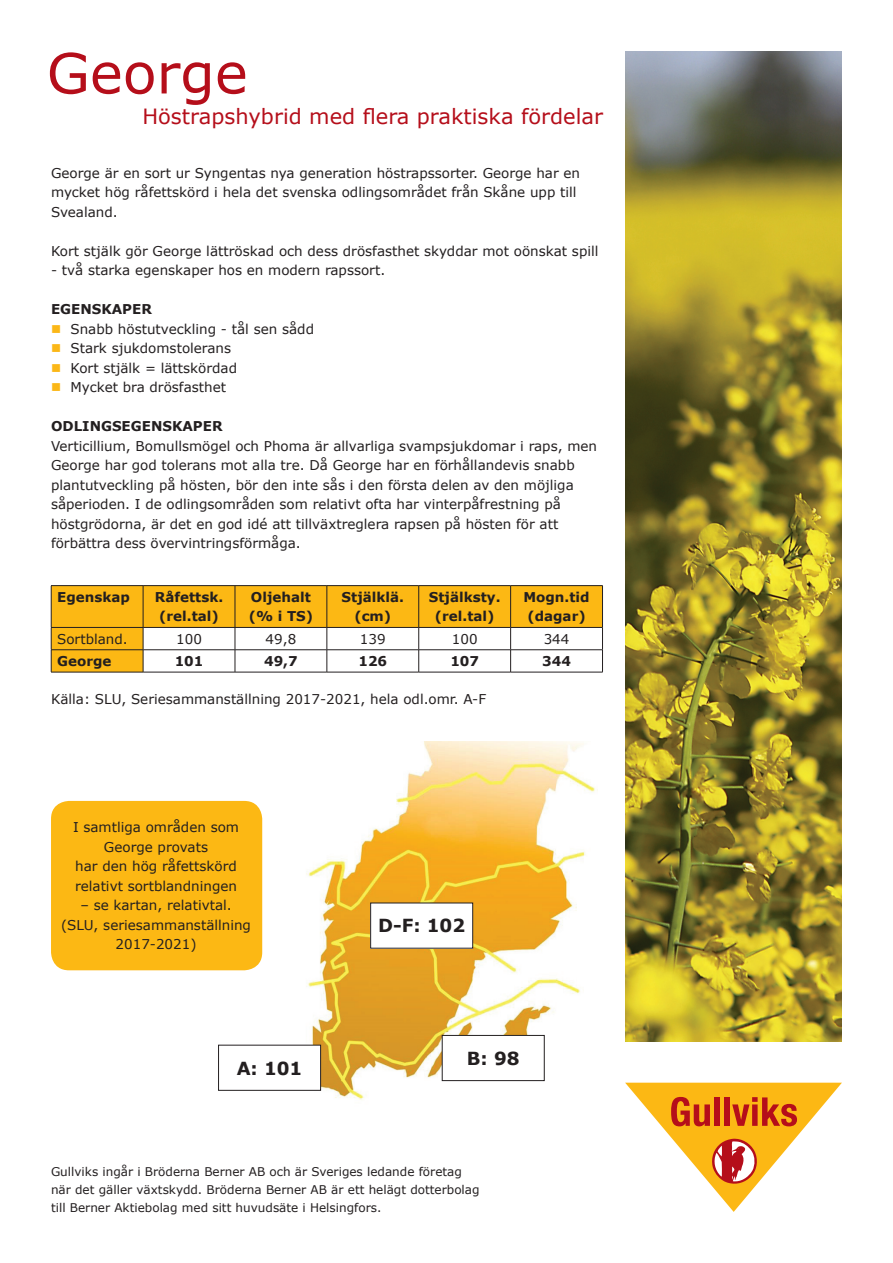
<style>
.page{position:relative;width:893px;height:1263px;background:#fff}
.page>*{position:absolute;margin:0;border:0;box-sizing:border-box;transform-origin:0 0}
.t1{font:55.5px "Verdana";color:#b50e1a}
.t2{font:21px "Verdana";color:#b50e1a}
.t3{font:700 18px "Verdana";color:#231f20}
.t4{font:13.5px/19.5px "Verdana";color:#231f20;text-align:center}
.t5{font:700 13.5px/19.5px "Verdana";color:#231f20;text-align:center}
.t6{font:12px/18px "Verdana";color:#231f20}
.s1{color:#fbb717}
</style>
<div class="page">
<svg style="left:625px;top:1083px;width:217px;height:129px"></svg>
<img style="left:625px;top:51px;width:217px;height:991px">
<svg style="left:52px;top:586px;width:550px;height:86px;fill:#fcb814"></svg>
<hr style="left:51px;top:585px;width:92px;height:1px;background:#231f20">
<hr style="left:51px;top:586px;width:1px;height:41px;background:#231f20">
<hr style="left:143px;top:585px;width:92px;height:1px;background:#231f20">
<hr style="left:143px;top:586px;width:1px;height:41px;background:#231f20">
<hr style="left:235px;top:585px;width:92px;height:1px;background:#231f20">
<hr style="left:235px;top:586px;width:1px;height:41px;background:#231f20">
<hr style="left:327px;top:585px;width:92px;height:1px;background:#231f20">
<hr style="left:327px;top:586px;width:1px;height:41px;background:#231f20">
<hr style="left:419px;top:585px;width:92px;height:1px;background:#231f20">
<hr style="left:418px;top:586px;width:1px;height:41px;background:#231f20">
<hr style="left:511px;top:585px;width:92px;height:1px;background:#231f20">
<hr style="left:510px;top:586px;width:1px;height:41px;background:#231f20">
<hr style="left:602px;top:586px;width:1px;height:41px;background:#231f20">
<hr style="left:51px;top:627px;width:92px;height:1px;background:#231f20">
<hr style="left:143px;top:627px;width:92px;height:1px;background:#231f20">
<hr style="left:235px;top:627px;width:92px;height:1px;background:#231f20">
<hr style="left:327px;top:627px;width:92px;height:1px;background:#231f20">
<hr style="left:419px;top:627px;width:92px;height:1px;background:#231f20">
<hr style="left:511px;top:627px;width:92px;height:1px;background:#231f20">
<hr style="left:51px;top:649px;width:92px;height:1px;background:#231f20">
<svg style="left:51px;top:628px;width:1px;height:44px"></svg>
<hr style="left:143px;top:649px;width:92px;height:1px;background:#231f20">
<svg style="left:143px;top:628px;width:1px;height:44px"></svg>
<hr style="left:235px;top:649px;width:92px;height:1px;background:#231f20">
<svg style="left:235px;top:628px;width:1px;height:44px"></svg>
<hr style="left:327px;top:649px;width:92px;height:1px;background:#231f20">
<svg style="left:327px;top:628px;width:1px;height:44px"></svg>
<hr style="left:419px;top:649px;width:92px;height:1px;background:#231f20">
<svg style="left:418px;top:628px;width:1px;height:44px"></svg>
<hr style="left:511px;top:649px;width:92px;height:1px;background:#231f20">
<svg style="left:510px;top:628px;width:1px;height:44px"></svg>
<svg style="left:602px;top:628px;width:1px;height:44px"></svg>
<hr style="left:51px;top:672px;width:92px;height:1px;background:#231f20">
<hr style="left:143px;top:672px;width:92px;height:1px;background:#231f20">
<hr style="left:235px;top:672px;width:92px;height:1px;background:#231f20">
<hr style="left:327px;top:672px;width:92px;height:1px;background:#231f20">
<hr style="left:419px;top:672px;width:92px;height:1px;background:#231f20">
<hr style="left:511px;top:672px;width:92px;height:1px;background:#231f20">
<div style="left:51px;top:801px;width:211px;height:169px;background:#fcb814;border-radius:18px"></div>
<img style="left:293px;top:741px;width:305px;height:359px">
<div style="left:371px;top:903px;width:102px;height:45px;background:#fff"></div>
<div style="left:370px;top:903px;width:103px;height:45px;border:1px solid #231f20"></div>
<div style="left:219px;top:1045px;width:102px;height:45px;background:#fff"></div>
<div style="left:218px;top:1045px;width:103px;height:45px;border:1px solid #231f20"></div>
<div style="left:442px;top:1035px;width:102px;height:45px;background:#fff"></div>
<div style="left:442px;top:1035px;width:102px;height:46px;border:1px solid #231f20"></div>
<h1 class="t1" style="left:47px;top:35px;width:203px">George</h1>
<h2 class="t2" style="left:142px;top:102px;width:462px">Höstrapshybrid med flera praktiska fördelar</h2>
<p class="t4" style="left:51px;top:163px;width:531px;text-align:left">George är en sort ur Syngentas nya generation höstrapssorter. George har en mycket hög råfettskörd i hela det svenska odlingsområdet från Skåne upp till<br>Svealand.</p>
<p class="t4" style="left:51px;top:241px;width:549px">Kort stjälk gör George lättröskad och dess drösfasthet skyddar mot oönskat spill</p>
<p class="t4" style="left:51px;top:260px;width:336px">- två starka egenskaper hos en modern rapssort.</p>
<p class="t5" style="left:51px;top:299px;width:102px">EGENSKAPER</p>
<p class="t4" style="left:51px;top:319px;width:265px"><span class="s1">■</span> Snabb höstutveckling - tål sen sådd</p>
<p class="t4" style="left:51px;top:338px;width:182px"><span class="s1">■</span> Stark sjukdomstolerans</p>
<p class="t4" style="left:51px;top:358px;width:188px"><span class="s1">■</span> Kort stjälk = lättskördad</p>
<p class="t4" style="left:51px;top:377px;width:177px"><span class="s1">■</span> Mycket bra drösfasthet</p>
<p class="t5" style="left:51px;top:416px;width:173px">ODLINGSEGENSKAPER</p>
<p class="t4" style="left:51px;top:436px;width:548px;text-align:left">Verticillium, Bomullsmögel och Phoma är allvarliga svampsjukdomar i raps, men George har god tolerans mot alla tre. Då George har en förhållandevis snabb plantutveckling på hösten, bör den inte sås i den första delen av den möjliga såperioden. I de odlingsområden som relativt ofta har vinterpåfrestning på höstgrödorna, är det en god idé att tillväxtreglera rapsen på hösten för att förbättra dess övervintringsförmåga.</p>
<p class="t5" style="left:57px;top:587px;width:74px">Egenskap</p>
<p class="t5" style="left:155px;top:587px;width:70px">Råfettsk. (rel.tal)</p>
<p class="t5" style="left:249px;top:587px;width:66px;text-align:left">Oljehalt (% i TS)</p>
<p class="t5" style="left:342px;top:587px;width:64px">Stjälklä. (cm)</p>
<p class="t5" style="left:429px;top:587px;width:73px">Stjälksty. (rel.tal)</p>
<p class="t5" style="left:523px;top:587px;width:68px;text-align:left">Mogn.tid (dagar)</p>
<p class="t4" style="left:57px;top:629px;width:72px">Sortbland.</p>
<p class="t4" style="left:176px;top:629px;width:27px">100</p>
<p class="t4" style="left:266px;top:629px;width:32px">49,8</p>
<p class="t4" style="left:360px;top:629px;width:27px">139</p>
<p class="t4" style="left:452px;top:629px;width:27px">100</p>
<p class="t4" style="left:544px;top:629px;width:27px">344</p>
<p class="t5" style="left:57px;top:651px;width:56px">George</p>
<p class="t5" style="left:175px;top:651px;width:30px">101</p>
<p class="t5" style="left:264px;top:651px;width:35px">49,7</p>
<p class="t5" style="left:358px;top:651px;width:30px">126</p>
<p class="t5" style="left:450px;top:651px;width:30px">107</p>
<p class="t5" style="left:542px;top:651px;width:30px">344</p>
<p class="t4" style="left:51px;top:689px;width:437px">Källa: SLU, Seriesammanställning 2017-2021, hela odl.omr. A-F</p>
<p class="t4" style="left:73px;top:817px;width:168px">I samtliga områden som<br>George provats<br>har den hög råfettskörd relativt sortblandningen</p>
<p class="t4" style="left:61px;top:895px;width:192px">– se kartan, relativtal. (SLU, seriesammanställning<br>2017-2021)</p>
<h3 class="t3" style="left:237px;top:1055px;width:67px">A: 101</h3>
<h3 class="t3" style="left:378px;top:913px;width:89px">D-F: 102</h3>
<h3 class="t3" style="left:467px;top:1045px;width:54px">B: 98</h3>
<p class="t6" style="left:51px;top:1162px;width:430px">Gullviks ingår i Bröderna Berner AB och är Sveriges ledande företag när det gäller växtskydd. Bröderna Berner AB är ett helägt dotterbolag till Berner Aktiebolag med sitt huvudsäte i Helsingfors.</p>
</div>
